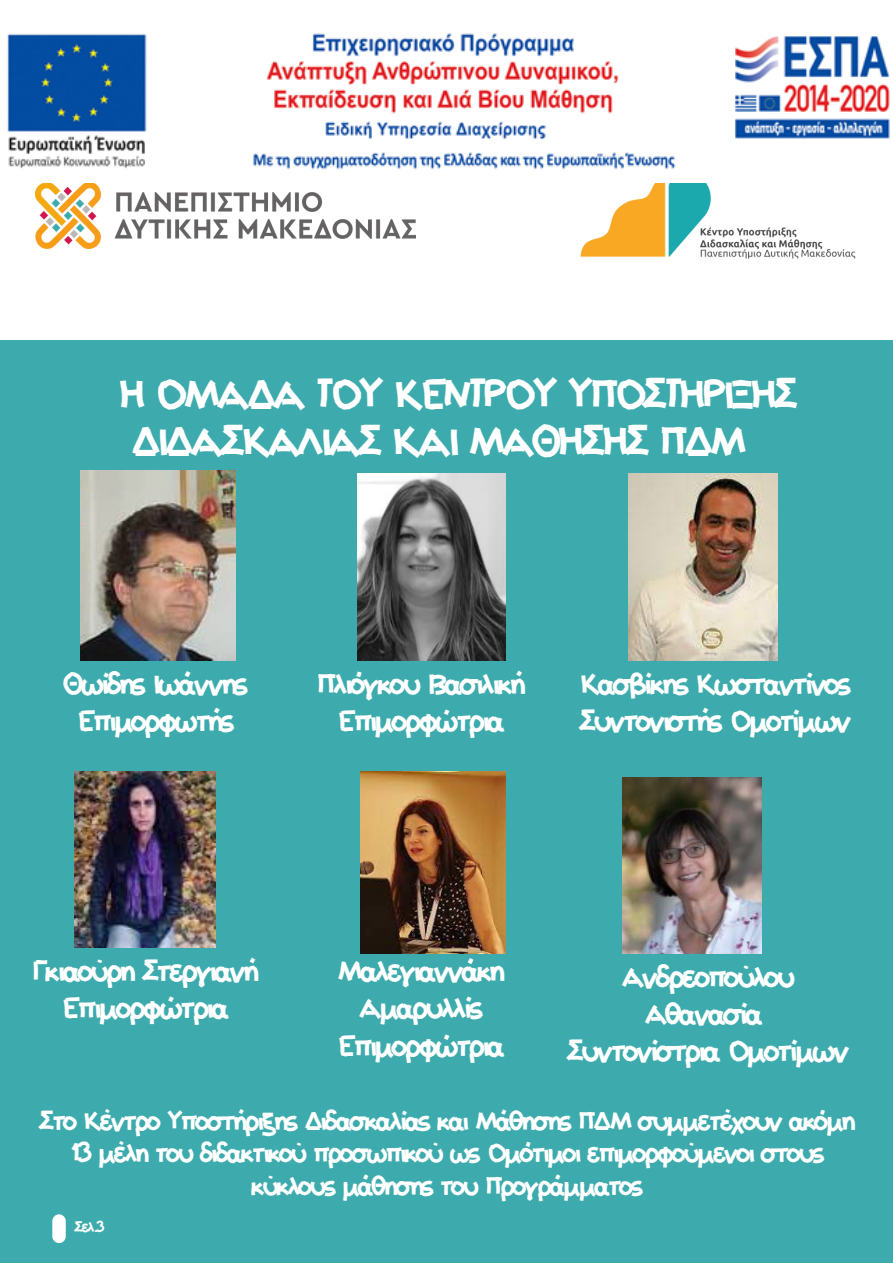
<style>
.page{position:relative;width:893px;height:1264px;background:#fff}
.page>*{position:absolute;margin:0;border:0;box-sizing:border-box;transform-origin:0 0}
.t1{font:43.5px/47.2px "Aka Acid GR Collage";color:#fff}
.t2{font:30px/37px "Aka Acid GR Collage";color:#fff;text-align:center}
.t3{font:27px/32.5px "Aka Acid GR Collage";color:#fff;text-align:center}
.t4{font:15px "Aka Acid GR Collage";color:#fff}
</style>
<div class="page">
<div style="left:0;top:340px;width:892px;height:922px;background:#3dabad"></div>
<img style="left:580px;top:183px;width:276px;height:76px">
<img style="left:35px;top:183px;width:380px;height:65px">
<img style="left:7px;top:33px;width:883px;height:137px">
<div style="left:52px;top:1214px;width:14px;height:28px;background:#fff;border-radius:7px"></div>
<img style="left:81px;top:471px;width:155px;height:190px">
<img style="left:357px;top:474px;width:148px;height:186px">
<img style="left:628px;top:474px;width:149px;height:186px">
<img style="left:360px;top:771px;width:145px;height:182px">
<img style="left:75px;top:771px;width:140px;height:176px">
<img style="left:622px;top:778px;width:139px;height:175px">
<p class="t1" style="left:120px;top:374px;width:677px">Η ΟΜΑΔΑ ΤΟΥ ΚΕΝΤΡΟΥ ΥΠΟΣΤΗΡΙΞΗΣ<br>ΔΙΔΑΣΚΑΛΙΑΣ ΚΑΙ ΜΑΘΗΣΗΣ ΠΔΜ</p>
<p class="t2" style="left:64px;top:668px;width:184px">Θωίδης Ιωάννης</p>
<p class="t2" style="left:78px;top:705px;width:157px">Επιμορφωτής</p>
<p class="t2" style="left:317px;top:668px;width:208px">Πλιόγκου Βασιλική</p>
<p class="t2" style="left:338px;top:705px;width:167px">Επιμορφώτρια</p>
<p class="t2" style="left:580px;top:668px;width:270px">Κασβίκης Κωσταντίνος</p>
<p class="t2" style="left:580px;top:705px;width:271px">Συντονιστής Ομοτίμων</p>
<p class="t2" style="left:33px;top:955px;width:226px">Γκιαούρη Στεργιανή</p>
<p class="t2" style="left:62px;top:992px;width:167px">Επιμορφώτρια</p>
<p class="t2" style="left:338px;top:955px;width:167px">Μαλεγιαννάκη<br>Αμαρυλλίς</p>
<p class="t2" style="left:338px;top:1029px;width:167px">Επιμορφώτρια</p>
<p class="t2" style="left:622px;top:960px;width:173px">Ανδρεοπούλου<br>Αθανασία</p>
<p class="t2" style="left:568px;top:1035px;width:281px">Συντονίστρια Ομοτίμων</p>
<p class="t3" style="left:40px;top:1106px;width:815px">Στο Κέντρο Υποστήριξης Διδασκαλίας και Μάθησης ΠΔΜ συμμετέχουν ακόμη<br>13 μέλη του διδακτικού προσωπικού ως Ομότιμοι επιμορφούμενοι στους κύκλους μάθησης του Προγράμματος</p>
<p class="t4" style="left:75px;top:1218px;width:31px">Σελ.3</p>
</div>
